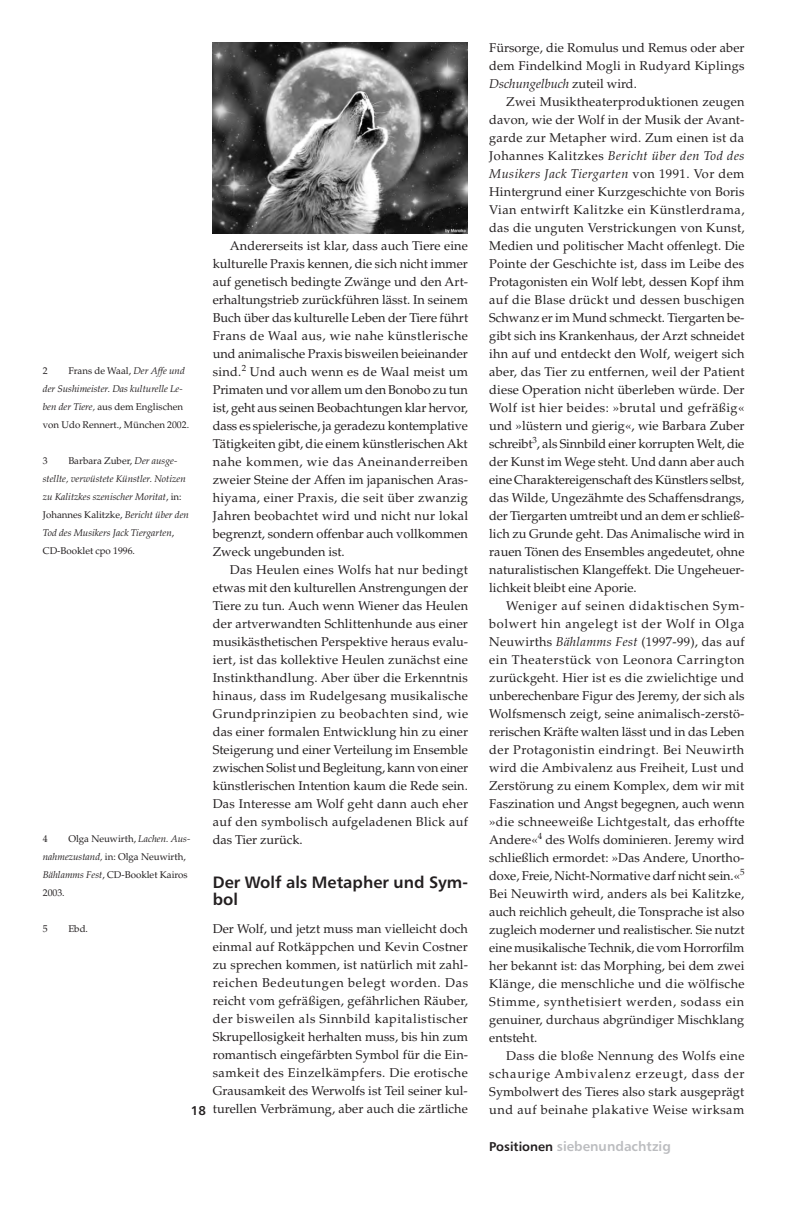
<style>
.page{position:relative;width:808px;height:1211px;background:#fff}
.page>*{position:absolute;margin:0;border:0;box-sizing:border-box;transform-origin:0 0}
.t1{font:16.5px/17.2px "Humanist 777 BT Bold B";color:#231f20}
.t2{font:13.5px "Humanist 777 BT Bold B";color:#bcbdc0}
.t3{font:12.75px/18px "Palatino";letter-spacing:.005em;color:#231f20;text-align:justify}
.t4{font:12.75px "Humanist 777 BT Bold B";color:#231f20}
.t5{font:9.75px/18px "Palatino";color:#231f20}
.t6{font:italic 9.75px/18px "Palatino";color:#231f20}
.s1{font-style:italic}
.s2{font-style:normal}
.s3{font-size:12.75px;color:#231f20}
</style>
<div class="page">
<img style="left:213px;top:43px;width:254px;height:190px">
<p class="t3" style="left:213px;top:237px;width:257px;text-indent:17px">Andererseits ist klar, dass auch Tiere eine kulturelle Praxis kennen, die sich nicht immer auf genetisch bedingte Zwänge und den Art&shy;erhaltungstrieb zurückführen lässt. In seinem Buch über das kulturelle Leben der Tiere führt Frans de Waal aus, wie nahe künstlerische und animalische Praxis bisweilen beieinander sind.<sup>2</sup> Und auch wenn es de Waal meist um Primaten und vor allem um den Bonobo zu tun ist, geht aus seinen Beobachtungen klar hervor, dass es spielerische, ja geradezu kontemplative Tätigkeiten gibt, die einem künstlerischen Akt nahe kommen, wie das Aneinanderreiben zweier Steine der Affen im japanischen Aras&shy;hiyama, einer Praxis, die seit über zwanzig Jahren beobachtet wird und nicht nur lokal begrenzt, sondern offenbar auch vollkommen Zweck ungebunden ist.</p>
<p class="t3" style="left:213px;top:561px;width:257px;text-indent:17px">Das Heulen eines Wolfs hat nur bedingt etwas mit den kulturellen Anstrengungen der Tiere zu tun. Auch wenn Wiener das Heulen der artverwandten Schlittenhunde aus einer musikästhetischen Perspektive heraus evalu&shy;iert, ist das kollektive Heulen zunächst eine Instinkthandlung. Aber über die Erkenntnis hinaus, dass im Rudelgesang musikalische Grundprinzipien zu beobachten sind, wie das einer formalen Entwicklung hin zu einer Steigerung und einer Verteilung im Ensemble zwischen Solist und Begleitung, kann von einer künstlerischen Intention kaum die Rede sein.<br>Das Interesse am Wolf geht dann auch eher auf den symbolisch aufgeladenen Blick auf das Tier zurück.</p>
<p class="t1" style="left:213px;top:873px;width:257px">Der Wolf als Metapher und Sym&shy;bol</p>
<p class="t3" style="left:213px;top:920px;width:257px">Der Wolf, und jetzt muss man vielleicht doch einmal auf Rotkäppchen und Kevin Costner zu sprechen kommen, ist natürlich mit zahl&shy;reichen Bedeutungen belegt worden. Das reicht vom gefräßigen, gefährlichen Räuber, der bisweilen als Sinnbild kapitalistischer Skrupellosigkeit herhalten muss, bis hin zum romantisch eingefärbten Symbol für die Ein&shy;samkeit des Einzelkämpfers. Die erotische Grausamkeit des Werwolfs ist Teil seiner kul&shy;turellen Verbrämung, aber auch die zärtliche</p>
<p class="t5" style="left:43px;top:362px;width:148px;text-indent:26px">Frans de Waal, <span class="s1">Der Affe und der Sushimeister. Das kulturelle Le&shy;ben der Tiere,</span> aus dem Englischen von Udo Rennert., München 2002.</p>
<p class="t5" style="left:43px;top:362px;width:6px">2</p>
<p class="t6" style="left:43px;top:452px;width:148px;text-indent:26px"><span class="s2">Barbara Zuber,</span> Der ausge&shy;stellte, verwüstete Künstler. Notizen zu Kalitzkes szenischer Moritat<span class="s2">, in:<br>Johannes Kalitzke,</span> Bericht über den<br>Tod des Musikers Jack Tiergarten<span class="s2">,<br>CD-Booklet cpo 1996.</span></p>
<p class="t5" style="left:43px;top:452px;width:6px">3</p>
<p class="t5" style="left:43px;top:830px;width:149px;text-indent:26px">Olga Neuwirth, <span class="s1">Lachen. Aus&shy;nahmezustand,</span> in: Olga Neuwirth,<br><span class="s1">Bählamms Fest</span>, CD-Booklet Kairos<br>2003.</p>
<p class="t5" style="left:43px;top:920px;width:6px">5</p>
<p class="t5" style="left:68px;top:920px;width:21px">Ebd.</p>
<p class="t5" style="left:43px;top:830px;width:6px">4</p>
<p class="t4" style="left:191px;top:1102px;width:17px">18</p>
<p class="t3" style="left:489px;top:39px;width:257px">Fürsorge, die Romulus und Remus oder aber dem Findelkind Mogli in Rudyard Kiplings <span class="s1">Dschungelbuch</span> zuteil wird.</p>
<p class="t3" style="left:489px;top:93px;width:257px;text-indent:17px">Zwei Musiktheaterproduktionen zeugen davon, wie der Wolf in der Musik der Avant&shy;garde zur Metapher wird. Zum einen ist da Johannes Kalitzkes <span class="s1">Bericht über den Tod des Musikers Jack Tiergarten</span> von 1991. Vor dem Hintergrund einer Kurzgeschichte von Boris Vian entwirft Kalitzke ein Künstlerdrama, das die unguten Verstrickungen von Kunst, Medien und politischer Macht offenlegt. Die Pointe der Geschichte ist, dass im Leibe des Protagonisten ein Wolf lebt, dessen Kopf ihm auf die Blase drückt und dessen buschigen Schwanz er im Mund schmeckt. Tiergarten be&shy;gibt sich ins Krankenhaus, der Arzt schneidet ihn auf und entdeckt den Wolf, weigert sich aber, das Tier zu entfernen, weil der Patient diese Operation nicht überleben würde. Der Wolf ist hier beides: »brutal und gefräßig« und »lüstern und gierig«, wie Barbara Zuber schreibt<sup>3</sup>, als Sinnbild einer korrupten Welt, die der Kunst im Wege steht. Und dann aber auch eine Charaktereigenschaft des Künstlers selbst, das Wilde, Ungezähmte des Schaffensdrangs, der Tiergarten umtreibt und an dem er schließ&shy;lich zu Grunde geht. Das Animalische wird in rauen Tönen des Ensembles angedeutet, ohne naturalistischen Klangeffekt. Die Ungeheuer&shy;lichkeit bleibt eine Aporie.</p>
<p class="t3" style="left:489px;top:597px;width:257px;text-indent:17px">Weniger auf seinen didaktischen Sym&shy;bolwert hin angelegt ist der Wolf in Olga Neuwirths <span class="s1">Bählamms Fest</span> (1997-99), das auf ein Theaterstück von Leonora Carrington zurückgeht. Hier ist es die zwielichtige und unberechenbare Figur des Jeremy, der sich als Wolfsmensch zeigt, seine animalisch-zerstö&shy;rerischen Kräfte walten lässt und in das Leben der Protagonistin eindringt. Bei Neuwirth wird die Ambivalenz aus Freiheit, Lust und Zerstörung zu einem Komplex, dem wir mit Faszination und Angst begegnen, auch wenn »die schneeweiße Lichtgestalt, das erhoffte Andere«<sup>4</sup> des Wolfs dominieren. Jeremy wird schließlich ermordet: »Das Andere, Unortho&shy;doxe, Freie, Nicht-Normative darf nicht sein.«<sup>5<br></sup>Bei Neuwirth wird, anders als bei Kalitzke, auch reichlich geheult, die Tonsprache ist also zugleich moderner und realistischer. Sie nutzt eine musikalische Technik, die vom Horrorfilm her bekannt ist: das Morphing, bei dem zwei Klänge, die menschliche und die wölfische Stimme, synthetisiert werden, sodass ein genuiner, durchaus abgründiger Mischklang entsteht.</p>
<p class="t3" style="left:489px;top:1047px;width:257px;text-indent:17px">Dass die bloße Nennung des Wolfs eine schaurige Ambivalenz erzeugt, dass der Symbolwert des Tieres also stark ausgeprägt und auf beinahe plakative Weise wirksam</p>
<p class="t2" style="left:489px;top:1138px;width:183px"><span class="s3">Positionen</span> siebenundachtzig</p>
</div>
